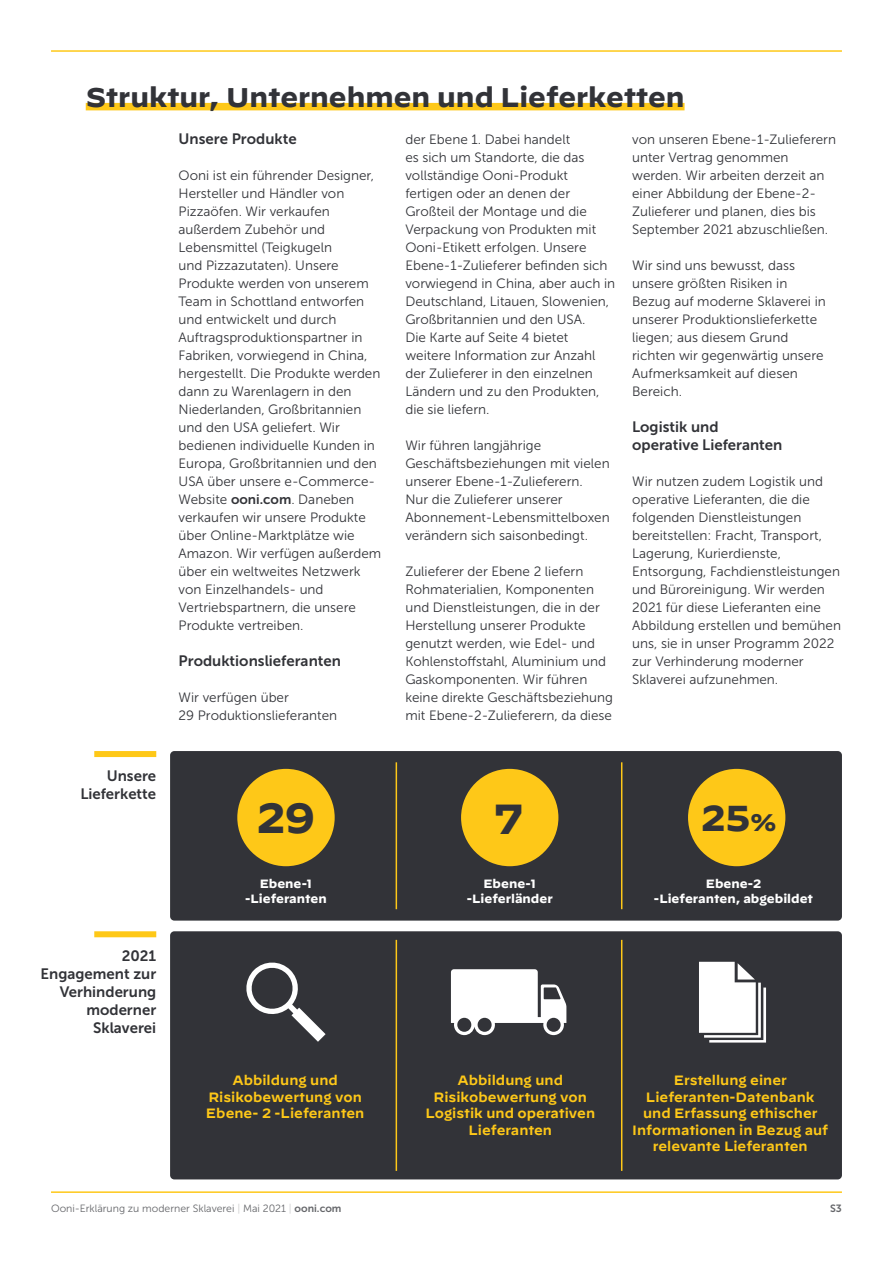
<style>
.page{position:relative;width:893px;height:1263px;background:#fff}
.page>*{position:absolute;margin:0;border:0;box-sizing:border-box;transform-origin:0 0}
.t1{font:700 42px "Decimal";color:#323338}
.t2{font:700 36px "Decimal";color:#323338}
.t3{font:700 27px "Decimal";color:#323338}
.t4{font:15px/18px "Museo Sans 700";color:#323338;text-align:right}
.t5{font:13.5px/18px "Museo Sans 300";color:#323338}
.t6{font:600 13.5px/16.5px "Decimal";color:#fec818;text-align:center}
.t7{font:700 12px/15px "Decimal";color:#fff;text-align:center}
.t8{font:10.5px "Museo Sans 300";color:#65666a}
.t9{font:10.5px "Museo Sans 700";color:#65666a}
.s1{font-family:"Museo Sans 700"}
.s2{font-size:24px}
.s3{color:#cccccd}
</style>
<div class="page">
<hr style="left:51px;top:50px;width:791px;height:2px;background:#fec818">
<hr style="left:51px;top:1191px;width:791px;height:2px;background:#fec818">
<div style="left:86px;top:103px;width:598px;height:7px;background:#fec818"></div>
<div style="left:170px;top:751px;width:672px;height:169px;background:#323338;border-radius:4px"></div>
<hr style="left:396px;top:762px;width:1px;height:147px;background:#fec818">
<hr style="left:621px;top:762px;width:1px;height:147px;background:#fec818">
<div style="left:170px;top:931px;width:672px;height:248px;background:#323338;border-radius:4px"></div>
<hr style="left:396px;top:940px;width:1px;height:231px;background:#fec818">
<hr style="left:621px;top:940px;width:1px;height:231px;background:#fec818">
<div style="left:237px;top:769px;width:98px;height:97px;background:#fec818;border-radius:50%"></div>
<div style="left:461px;top:769px;width:97px;height:97px;background:#fec818;border-radius:50%"></div>
<div style="left:688px;top:769px;width:97px;height:97px;background:#fec818;border-radius:50%"></div>
<svg style="left:451px;top:969px;width:115px;height:66px"></svg>
<svg style="left:246px;top:962px;width:80px;height:80px"></svg>
<svg style="left:699px;top:962px;width:67px;height:80px"></svg>
<div style="left:94px;top:751px;width:62px;height:6px;background:#fec818"></div>
<div style="left:94px;top:931px;width:62px;height:6px;background:#fec818"></div>
<h3 class="t3" style="left:86px;top:82px;width:600px">Struktur, Unternehmen und Lieferketten</h3>
<p class="t4" style="left:80px;top:767px;width:77px">Unsere<br>Lieferkette</p>
<p class="t4" style="left:41px;top:947px;width:117px">2021<br>Engagement zur<br>Verhinderung moderner<br>Sklaverei</p>
<p class="t4" style="left:179px;top:130px;width:120px">Unsere Produkte</p>
<p class="t5" style="left:179px;top:166px;width:204px">Ooni ist ein führender Designer,<br>Hersteller und Händler von<br>Pizzaöfen. Wir verkaufen außerdem Zubehör und<br>Lebensmittel (Teigkugeln<br>und Pizzazutaten). Unsere<br>Produkte werden von unserem<br>Team in Schottland entworfen und entwickelt und durch<br>Auftragsproduktionspartner in<br>Fabriken, vorwiegend in China, hergestellt. Die Produkte werden dann zu Warenlagern in den<br>Niederlanden, Großbritannien und den USA geliefert. Wir bedienen individuelle Kunden in<br>Europa, Großbritannien und den<br>USA über unsere e-Commerce-<br>Website <span class="s1">ooni.com</span>. Daneben verkaufen wir unsere Produkte über Online-Marktplätze wie<br>Amazon. Wir verfügen außerdem über ein weltweites Netzwerk von Einzelhandels- und<br>Vertriebspartnern, die unsere<br>Produkte vertreiben.</p>
<p class="t4" style="left:179px;top:652px;width:164px">Produktionslieferanten</p>
<p class="t5" style="left:179px;top:688px;width:160px">Wir verfügen über<br>29 Produktionslieferanten</p>
<p class="t5" style="left:405px;top:130px;width:211px">der Ebene 1. Dabei handelt<br>es sich um Standorte, die das vollständige Ooni-Produkt fertigen oder an denen der<br>Großteil der Montage und die<br>Verpackung von Produkten mit<br>Ooni-Etikett erfolgen. Unsere<br>Ebene-1-Zulieferer befinden sich vorwiegend in China, aber auch in<br>Deutschland, Litauen, Slowenien,<br>Großbritannien und den USA.<br>Die Karte auf Seite 4 bietet weitere Information zur Anzahl der Zulieferer in den einzelnen<br>Ländern und zu den Produkten, die sie liefern.</p>
<p class="t5" style="left:405px;top:436px;width:206px">Wir führen langjährige<br>Geschäftsbeziehungen mit vielen unserer Ebene-1-Zulieferern.<br>Nur die Zulieferer unserer<br>Abonnement-Lebensmittelboxen verändern sich saisonbedingt.</p>
<p class="t5" style="left:405px;top:562px;width:209px">Zulieferer der Ebene 2 liefern<br>Rohmaterialien, Komponenten und Dienstleistungen, die in der<br>Herstellung unserer Produkte genutzt werden, wie Edel- und<br>Kohlenstoffstahl, Aluminium und<br>Gaskomponenten. Wir führen keine direkte Geschäftsbeziehung mit Ebene-2-Zulieferern, da diese</p>
<p class="t5" style="left:632px;top:130px;width:205px">von unseren Ebene-1-Zulieferern unter Vertrag genommen werden. Wir arbeiten derzeit an einer Abbildung der Ebene-2-<br>Zulieferer und planen, dies bis<br>September 2021 abzuschließen.</p>
<p class="t5" style="left:632px;top:256px;width:195px">Wir sind uns bewusst, dass unsere größten Risiken in<br>Bezug auf moderne Sklaverei in unserer Produktionslieferkette liegen; aus diesem Grund richten wir gegenwärtig unsere<br>Aufmerksamkeit auf diesen<br>Bereich.</p>
<p class="t4" style="left:632px;top:418px;width:152px;text-align:left">Logistik und operative Lieferanten</p>
<p class="t5" style="left:632px;top:472px;width:210px">Wir nutzen zudem Logistik und operative Lieferanten, die die folgenden Dienstleistungen bereitstellen: Fracht, Transport,<br>Lagerung, Kurierdienste,<br>Entsorgung, Fachdienstleistungen und Büroreinigung. Wir werden<br>2021 für diese Lieferanten eine<br>Abbildung erstellen und bemühen uns, sie in unser Programm 2022 zur Verhinderung moderner<br>Sklaverei aufzunehmen.</p>
<h1 class="t1" style="left:257px;top:794px;width:60px">29</h1>
<h1 class="t1" style="left:494px;top:795px;width:30px">7</h1>
<h2 class="t2" style="left:701px;top:798px;width:77px">25<span class="s2">%</span></h2>
<p class="t7" style="left:245px;top:876px;width:83px">Ebene-1 -Lieferanten</p>
<p class="t7" style="left:467px;top:876px;width:87px">Ebene-1 -Lieferländer</p>
<p class="t7" style="left:654px;top:876px;width:161px">Ebene-2<br>-Lieferanten, abgebildet</p>
<p class="t6" style="left:206px;top:1070px;width:160px">Abbildung und<br>Risikobewertung von<br>Ebene- 2 -Lieferanten</p>
<p class="t6" style="left:425px;top:1070px;width:171px">Abbildung und<br>Risikobewertung von<br>Logistik und operativen<br>Lieferanten</p>
<p class="t6" style="left:632px;top:1070px;width:197px">Erstellung einer<br>Lieferanten-Datenbank und Erfassung ethischer<br>Informationen in Bezug auf relevante Lieferanten</p>
<p class="t8" style="left:51px;top:1203px;width:292px">Ooni-Erklärung zu moderner Sklaverei <span class="s3">|</span> Mai 2021 <span class="s3">|</span> <span class="s1">ooni.com</span></p>
<p class="t9" style="left:830px;top:1203px;width:13px">S3</p>
</div>
